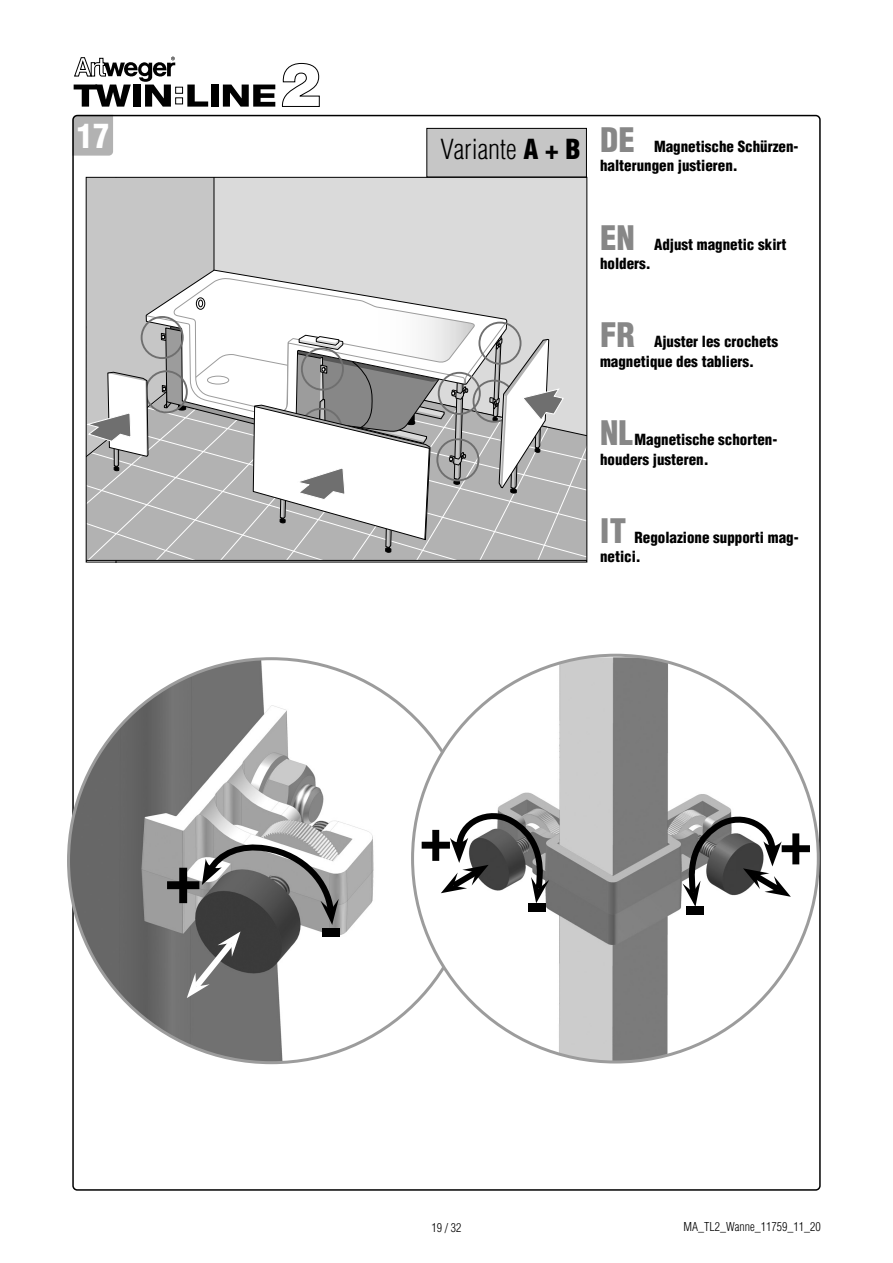
<style>
.page{position:relative;width:893px;height:1263px;background:#fff}
.page>*{position:absolute;margin:0;border:0;box-sizing:border-box;transform-origin:0 0}
.t1{font:700 condensed 72px "Helvetica LT Std";color:#000}
.t2{font:700 condensed 63px "Helvetica LT Std";color:#000}
.t3{font:900 condensed 33px "Helvetica LT Std";color:#fff}
.t4{font:300 condensed 27px "Helvetica LT Std";color:#000}
.t5{font:900 condensed 15px/19.5px "Helvetica LT Std";color:#000}
.t6{font:300 condensed 12px "Helvetica LT Std";color:#000}
.s1{font-weight:900}
.s2{font-size:33px;color:#878787}
</style>
<div class="page">
<div style="left:211px;top:85px;width:7px;height:22px;background:#000"></div>
<svg style="left:223px;top:85px;width:52px;height:22px"></svg>
<svg style="left:74px;top:57px;width:134px;height:50px"></svg>
<svg style="left:282px;top:63px;width:38px;height:44px"></svg>
<svg style="left:88px;top:179px;width:497px;height:381px"></svg>
<div style="left:427px;top:128px;width:159px;height:49px;background:#c6c6c6"></div>
<div style="left:426px;top:128px;width:161px;height:49px;border:1px solid #000"></div>
<svg style="left:75px;top:118px;width:38px;height:38px"></svg>
<img style="left:69px;top:659px;width:344px;height:404px">
<svg style="left:187px;top:931px;width:54px;height:67px;background:#7a7a7a"></svg>
<svg style="left:201px;top:838px;width:138px;height:87px;background:#7a7a7a"></svg>
<img style="left:413px;top:657px;width:405px;height:405px">
<svg style="left:441px;top:800px;width:108px;height:103px"></svg>
<svg style="left:682px;top:804px;width:128px;height:111px"></svg>
<p class="t3" style="left:77px;top:115px;width:34px">17</p>
<p class="t1" style="left:165px;top:832px;width:37px">+</p>
<p class="t4" style="left:441px;top:132px;width:141px">Variante <span class="s1">A + B</span></p>
<p class="t5" style="left:600px;top:136px;width:200px"><span class="s2">DE</span> Magnetische Schürzen&shy;halterungen justieren.</p>
<p class="t5" style="left:600px;top:234px;width:188px"><span class="s2">EN</span> Adjust magnetic skirt holders.</p>
<p class="t5" style="left:600px;top:332px;width:180px"><span class="s2">FR</span> Ajuster les crochets magnetique des tabliers.</p>
<p class="t5" style="left:600px;top:430px;width:179px"><span class="s2">NL</span>Magnetische schorten&shy;houders justeren.</p>
<p class="t5" style="left:600px;top:527px;width:200px"><span class="s2">IT</span> Regolazione supporti mag&shy;netici.</p>
<p class="t1" style="left:319px;top:883px;width:25px">-</p>
<p class="t2" style="left:420px;top:798px;width:33px">+</p>
<p class="t1" style="left:525px;top:858px;width:25px">-</p>
<p class="t6" style="left:431px;top:1220px;width:31px">19 / 32</p>
<p class="t6" style="left:684px;top:1219px;width:139px">MA_TL2_Wanne_11759_11_20</p>
</div>
